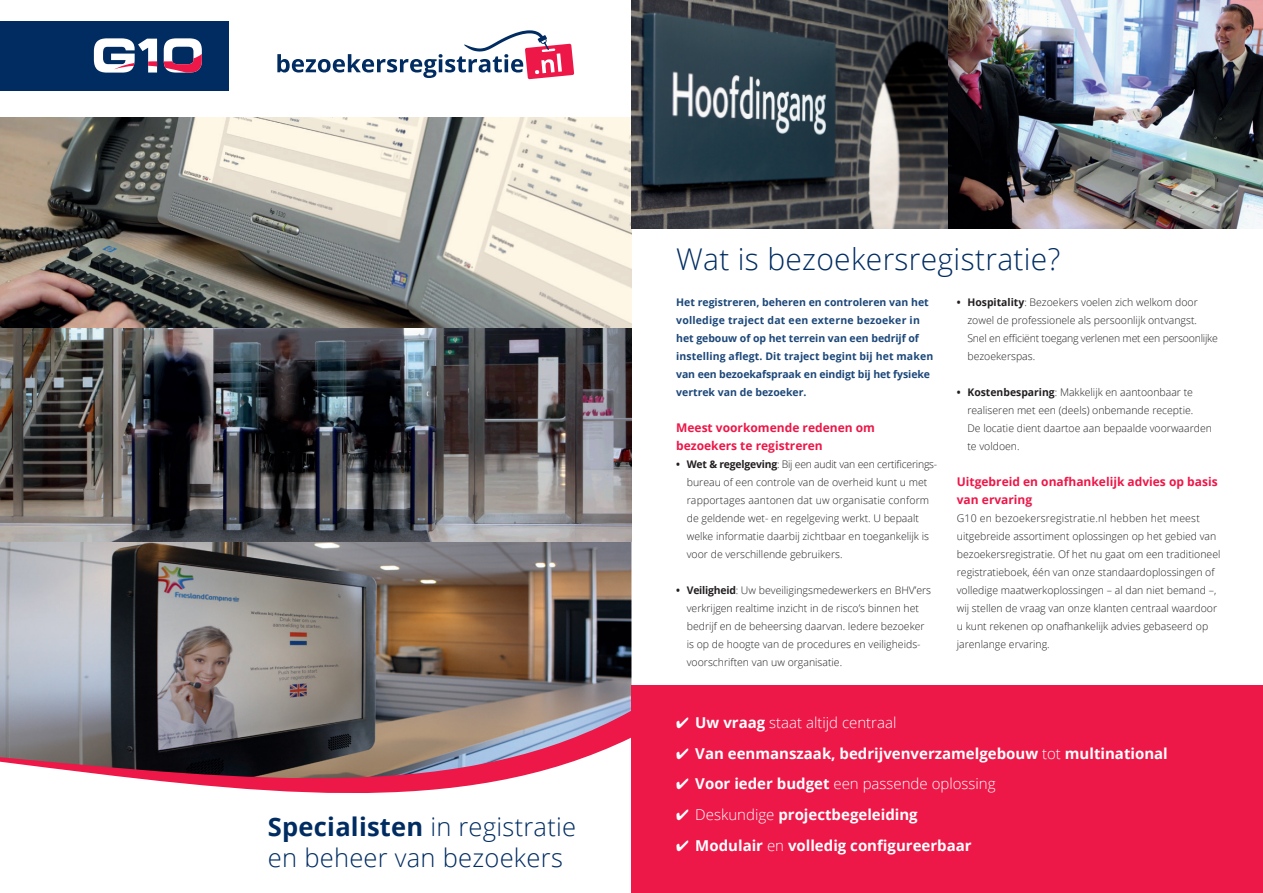
<style>
.page{position:relative;width:1263px;height:893px;background:#fff}
.page>*{position:absolute;margin:0;border:0;box-sizing:border-box;transform-origin:0 0}
.t1{font:300 30px "Open Sans";letter-spacing:.01em;color:#002c62}
.t2{font:300 25.5px "Open Sans";letter-spacing:.01em;color:#002c62}
.t3{font:700 15px "Open Sans";color:#fff}
.t4{font:300 15px "Open Sans";color:#fff}
.t5{font:700 12px "Open Sans";color:#ed1748}
.t6{font:300 10.5px/18px "Open Sans";color:#231f20}
.t7{font:700 10.5px/18px "Open Sans";color:#1c4779}
.t8{font:300 10.5px "Open Sans";letter-spacing:-.02em;color:#231f20}
.s1{font-weight:700}
.s2{font-weight:300}
</style>
<div class="page">
<img style="left:0;top:118px;width:631px;height:593px">
<svg style="left:277px;top:30px;width:297px;height:49px"></svg>
<svg style="left:0;top:711px;width:631px;height:82px"></svg>
<div style="left:0;top:21px;width:228px;height:69px;background:#002c62"></div>
<svg style="left:164px;top:38px;width:38px;height:35px"></svg>
<svg style="left:94px;top:38px;width:63px;height:35px"></svg>
<img style="left:631px;top:0;width:632px;height:229px">
<div style="left:631px;top:686px;width:632px;height:207px;background:#ed1748"></div>
<p class="t2" style="left:268px;top:809px;width:310px"><span class="s1">Specialisten</span> in registratie</p>
<p class="t2" style="left:268px;top:841px;width:296px">en beheer van bezoekers</p>
<p class="t1" style="left:676px;top:239px;width:386px">Wat is bezoekersregistratie?</p>
<p class="t7" style="left:676px;top:293px;width:254px">Het registreren, beheren en controleren van het volledige traject dat een externe bezoeker in</p>
<p class="t7" style="left:676px;top:329px;width:259px">het gebouw of op het terrein van een bedrijf of instelling aflegt. Dit traject begint bij het maken van een bezoekafspraak en eindigt bij het fysieke vertrek van de bezoeker.</p>
<p class="t5" style="left:676px;top:419px;width:200px">Meest voorkomende redenen om</p>
<p class="t5" style="left:676px;top:437px;width:148px">bezoekers te registreren</p>
<p class="t8" style="left:676px;top:457px;width:263px"><span class="s1">• Wet &amp; regelgeving</span>: Bij een audit van een certificerings-</p>
<p class="t6" style="left:687px;top:473px;width:244px">bureau of een controle van de overheid kunt u met rapportages aantonen dat uw organisatie conform de geldende wet- en regelgeving werkt. U bepaalt</p>
<p class="t6" style="left:687px;top:527px;width:244px">welke informatie daarbij zichtbaar en toegankelijk is voor de verschillende gebruikers.</p>
<p class="t6" style="left:687px;top:581px;width:246px;text-indent:-11px"><span class="s1">• Veiligheid</span>: Uw beveiligingsmedewerkers en BHV’ers verkrijgen realtime inzicht in de risco’s binnen het bedrijf en de beheersing daarvan. Iedere bezoeker is op de hoogte van de procedures en veiligheids&shy;voorschriften van uw organisatie.</p>
<p class="t6" style="left:967px;top:293px;width:252px;text-indent:-11px"><span class="s1">• Hospitality</span>: Bezoekers voelen zich welkom door zowel de professionele als persoonlijk ontvangst.<br>Snel en efficiënt toegang verlenen met een persoonlijke</p>
<p class="t6" style="left:967px;top:347px;width:69px">bezoekerspas.</p>
<p class="t6" style="left:957px;top:383px;width:238px"><span class="s1">• Kostenbesparing</span>: Makkelijk en aantoonbaar te</p>
<p class="t6" style="left:967px;top:401px;width:227px">realiseren met een (deels) onbemande receptie.</p>
<p class="t6" style="left:967px;top:419px;width:246px">De locatie dient daartoe aan bepaalde voorwaarden te voldoen.</p>
<p class="t5" style="left:957px;top:473px;width:262px">Uitgebreid en onafhankelijk advies op basis</p>
<p class="t5" style="left:957px;top:491px;width:77px">van ervaring</p>
<p class="t6" style="left:957px;top:509px;width:265px">G10 en bezoekersregistratie.nl hebben het meest uitgebreide assortiment oplossingen op het gebied van bezoekersregistratie. Of het nu gaat om een traditioneel registratieboek, één van onze standaardoplossingen of volledige maatwerkoplossingen – al dan niet bemand –, wij stellen de vraag van onze klanten centraal waardoor u kunt rekenen op onafhankelijk advies gebaseerd op jarenlange ervaring.</p>
<p class="t4" style="left:676px;top:712px;width:222px">✔ <span class="s1">Uw vraag</span> staat altijd centraal</p>
<p class="t3" style="left:676px;top:743px;width:493px">✔ Van eenmanszaak, bedrijvenverzamelgebouw <span class="s2">tot</span> multinational</p>
<p class="t4" style="left:676px;top:774px;width:321px">✔ <span class="s1">Voor ieder budget</span> een passende oplossing</p>
<p class="t3" style="left:676px;top:804px;width:243px">✔ <span class="s2">Deskundige</span> projectbegeleiding</p>
<p class="t3" style="left:676px;top:835px;width:297px">✔ Modulair <span class="s2">en</span> volledig configureerbaar</p>
</div>
